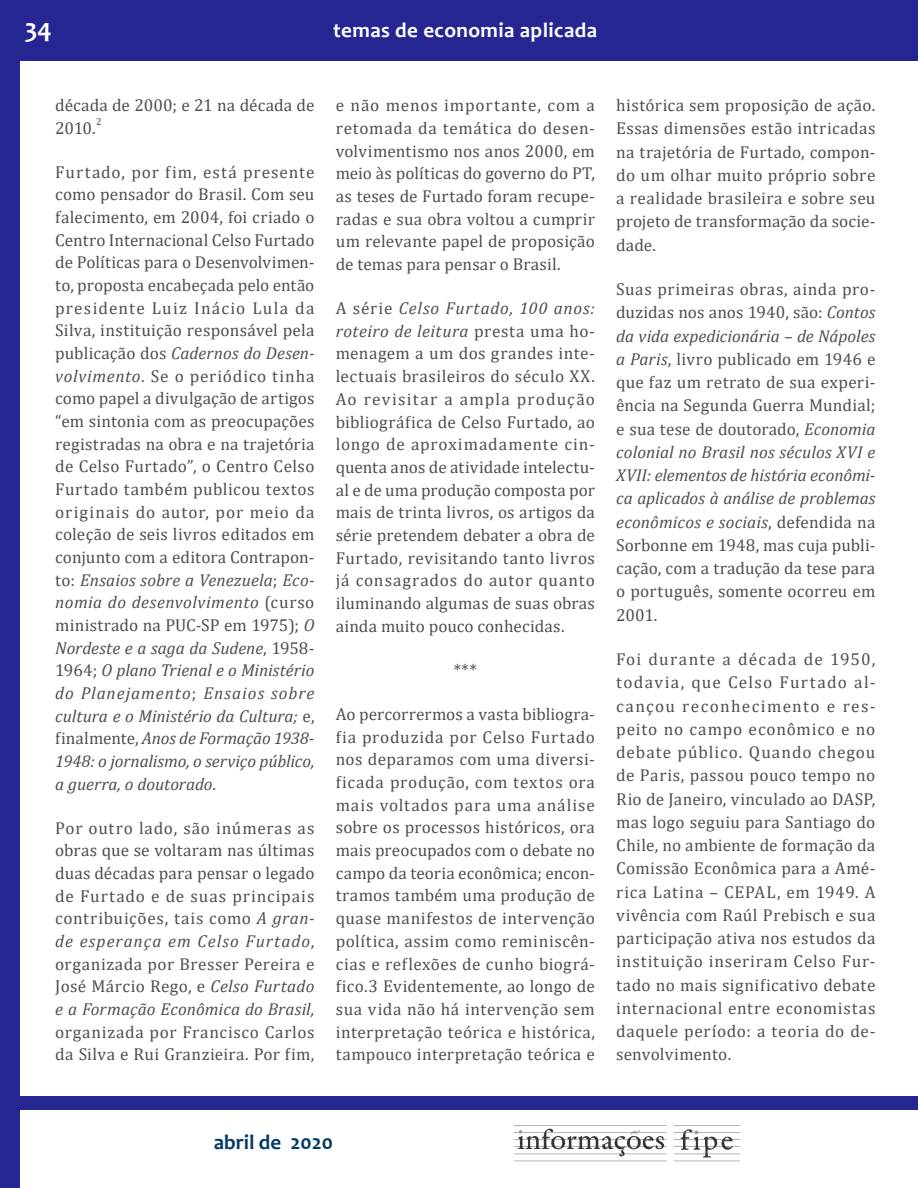
<style>
.page{position:relative;width:918px;height:1188px;background:#fff}
.page>*{position:absolute;margin:0;border:0;box-sizing:border-box;transform-origin:0 0}
.t1{font:700 27px "Candara";color:#fff}
.t2{font:700 21px "Candara";letter-spacing:.02em;color:#fff}
.t3{font:700 21px "Candara";color:#003b68}
.t4{font:17.25px/22.6px "Cambria";letter-spacing:.015em;color:#4e4f50;text-align:justify}
.t5{font:10.05px "Cambria";color:#4e4f50}
.s1{font-style:italic}
</style>
<div class="page">
<div style="left:0;top:0;width:20px;height:1188px;background:#262693"></div>
<div style="left:0;top:0;width:918px;height:61px;background:#262693"></div>
<div style="left:15px;top:1097px;width:903px;height:13px;background:#262693"></div>
<img style="left:514px;top:1125px;width:225px;height:37px">
<h1 class="t1" style="left:25px;top:12px;width:29px">34</h1>
<p class="t2" style="left:333px;top:17px;width:265px">temas de economia aplicada</p>
<p class="t4" style="left:55px;top:94px;width:261px">década de 2000; e 21 na década de<br>2010.</p>
<p class="t5" style="left:96px;top:116px;width:7px">2</p>
<p class="t4" style="left:55px;top:161px;width:261px">Furtado, por fim, está presente como pensador do Brasil. Com seu falecimento, em 2004, foi criado o Centro Internacional Celso Furtado de Políticas para o Desenvolvimen&shy;to, proposta encabeçada pelo então presidente Luiz Inácio Lula da Silva, instituição responsável pela publicação dos <span class="s1">Cadernos do Desen&shy;volvimento</span>. Se o periódico tinha como papel a divulgação de artigos “em sintonia com as preocupações registradas na obra e na trajetória de Celso Furtado”, o Centro Celso Furtado também publicou textos originais do autor, por meio da coleção de seis livros editados em conjunto com a editora Contrapon&shy;to: <span class="s1">Ensaios sobre a Venezuela</span>; <span class="s1">Eco&shy;nomia do desenvolvimento</span> (curso ministrado na PUC-SP em 1975); <span class="s1">O Nordeste e a saga da Sudene</span>, 1958- 1964; <span class="s1">O plano Trienal e o Ministério do Planejamento</span>; <span class="s1">Ensaios sobre cultura e o Ministério da Cultura;</span> e, finalmente, <span class="s1">Anos de Formação 1938- 1948: o jornalismo, o serviço público, a guerra, o doutorado</span>.</p>
<p class="t4" style="left:55px;top:816px;width:261px">Por outro lado, são inúmeras as obras que se voltaram nas últimas duas décadas para pensar o legado de Furtado e de suas principais contribuições, tais como <span class="s1">A gran&shy;de esperança em Celso Furtado</span>, organizada por Bresser Pereira e José Márcio Rego, e <span class="s1">Celso Furtado e a Formação Econômica do Brasil,</span></p>
<p class="t4" style="left:55px;top:1020px;width:261px">organizada por Francisco Carlos da Silva e Rui Granzieira. Por fim,</p>
<p class="t4" style="left:336px;top:94px;width:261px">e não menos importante, com a retomada da temática do desen&shy;volvimentismo nos anos 2000, em meio às políticas do governo do PT, as teses de Furtado foram recupe&shy;radas e sua obra voltou a cumprir um relevante papel de proposição de temas para pensar o Brasil.</p>
<p class="t4" style="left:336px;top:297px;width:261px">A série <span class="s1">Celso Furtado, 100 anos: roteiro de leitura</span> presta uma ho&shy;menagem a um dos grandes inte&shy;lectuais brasileiros do século XX.<br>Ao revisitar a ampla produção bibliográfica de Celso Furtado, ao longo de aproximadamente cin&shy;quenta anos de atividade intelectu&shy;al e de uma produção composta por mais de trinta livros, os artigos da série pretendem debater a obra de Furtado, revisitando tanto livros já consagrados do autor quanto iluminando algumas de suas obras ainda muito pouco conhecidas.</p>
<p class="t4" style="left:454px;top:659px;width:24px">***</p>
<p class="t4" style="left:336px;top:703px;width:261px">Ao percorrermos a vasta bibliogra&shy;fia produzida por Celso Furtado nos deparamos com uma diversi&shy;ficada produção, com textos ora mais voltados para uma análise sobre os processos históricos, ora mais preocupados com o debate no campo da teoria econômica; encon&shy;tramos também uma produção de quase manifestos de intervenção política, assim como reminiscên&shy;cias e reflexões de cunho biográ&shy;fico.3 Evidentemente, ao longo de sua vida não há intervenção sem interpretação teórica e histórica, tampouco interpretação teórica e</p>
<p class="t4" style="left:616px;top:94px;width:261px;line-height:23.2px">histórica sem proposição de ação.<br>Essas dimensões estão intricadas na trajetória de Furtado, compon&shy;do um olhar muito próprio sobre a realidade brasileira e sobre seu projeto de transformação da socie&shy;dade.</p>
<p class="t4" style="left:616px;top:278px;width:261px;line-height:23.2px">Suas primeiras obras, ainda pro&shy;duzidas nos anos 1940, são: <span class="s1">Contos da vida expedicionária – de Nápoles a Paris</span>, livro publicado em 1946 e que faz um retrato de sua experi&shy;ência na Segunda Guerra Mundial; e sua tese de doutorado, <span class="s1">Economia colonial no Brasil nos séculos XVI e XVII: elementos de história econômi&shy;ca aplicados à análise de problemas econômicos e sociais</span>, defendida na Sorbonne em 1948, mas cuja publi&shy;cação, com a tradução da tese para o português, somente ocorreu em 2001.</p>
<p class="t4" style="left:616px;top:648px;width:261px;line-height:23.2px">Foi durante a década de 1950, todavia, que Celso Furtado al&shy;cançou reconhecimento e res&shy;peito no campo econômico e no debate público. Quando chegou de Paris, passou pouco tempo no Rio de Janeiro, vinculado ao DASP, mas logo seguiu para Santiago do Chile, no ambiente de formação da Comissão Econômica para a Amé&shy;rica Latina – CEPAL, em 1949. A vivência com Raúl Prebisch e sua participação ativa nos estudos da instituição inseriram Celso Fur&shy;tado no mais significativo debate internacional entre economistas daquele período: a teoria do de&shy;senvolvimento.</p>
<p class="t3" style="left:214px;top:1129px;width:121px">abril de 2020</p>
</div>
